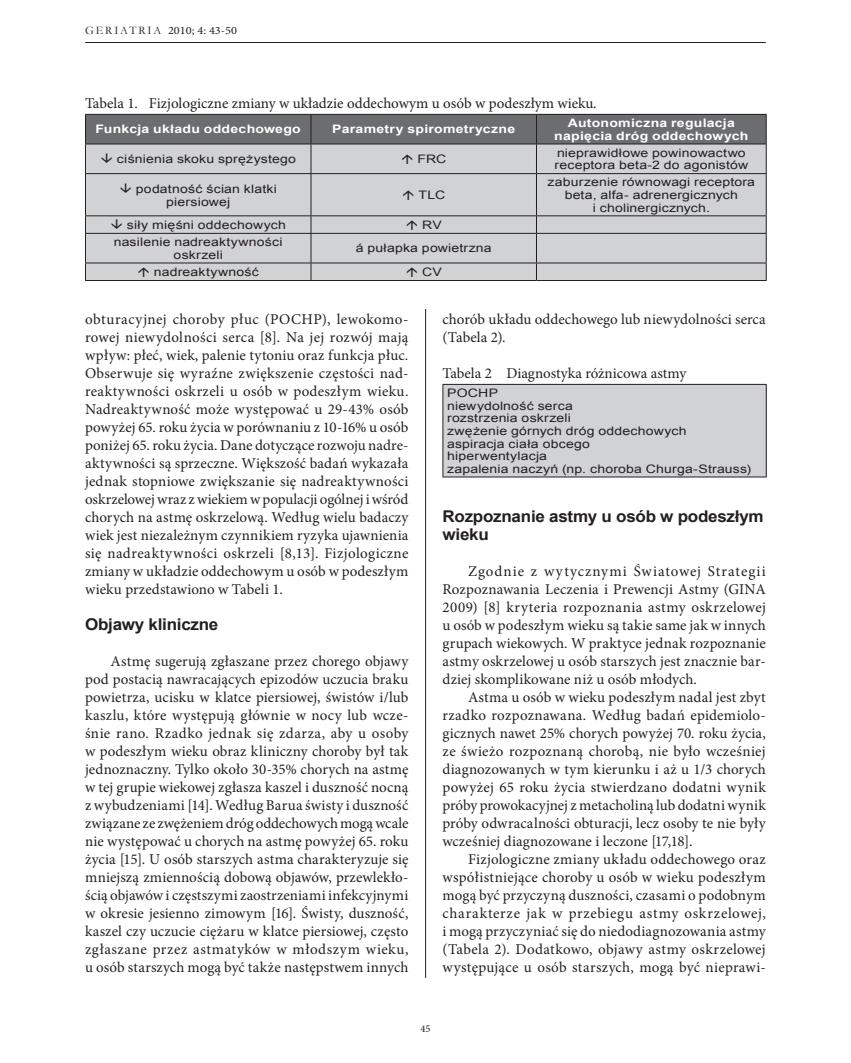
<style>
.page{position:relative;width:851px;height:1063px;background:#fff}
.page>*{position:absolute;margin:0;border:0;box-sizing:border-box;transform-origin:0 0}
.Podtytul{font:700 16.2px/18px "Arial";letter-spacing:-.015em;color:#231f20;scale:1.05 1}
.Main{font:15px/18px "Minion Pro";letter-spacing:.005em;color:#231f20;text-align:justify}
.Naglowek_tabeli{font:15px "Minion Pro";color:#231f20}
.Tabela{font:11.7px/12.6px "Arial";letter-spacing:.015em;color:#231f20;scale:1.2 1}
.Tabela-2{font:700 11.7px/12.6px "Arial";letter-spacing:.02em;color:#fff;text-align:center;scale:1.2 1}
.t1{font:11.25px "Minion Pro";color:#231f20;scale:1.1 1}
.t2{font:10.5px "Minion Pro";color:#231f20}
.s1{font-family:"Garamond";font-size:11.55px}
</style>
<div class="page">
<hr style="left:425px;top:85px;width:1px;height:893px;background:#231f20">
<hr style="left:85px;top:42px;width:680px;height:1px;background:#231f20">
<div style="left:443px;top:384px;width:323px;height:93px;background:#d1d2d4"></div>
<hr style="left:442px;top:384px;width:324px;height:1px;background:#231f20">
<hr style="left:442px;top:385px;width:1px;height:92px;background:#231f20">
<hr style="left:765px;top:385px;width:1px;height:92px;background:#231f20">
<hr style="left:442px;top:477px;width:324px;height:1px;background:#231f20">
<div style="left:85px;top:85px;width:680px;height:223px;background:#fff"></div>
<div style="left:86px;top:174px;width:679px;height:106px;background:#d1d2d4"></div>
<hr style="left:85px;top:174px;width:1px;height:41px;background:#231f20">
<hr style="left:310px;top:174px;width:1px;height:41px;background:#231f20">
<hr style="left:536px;top:174px;width:1px;height:41px;background:#231f20">
<hr style="left:765px;top:174px;width:1px;height:41px;background:#231f20">
<hr style="left:85px;top:215px;width:226px;height:1px;background:#231f20">
<hr style="left:311px;top:215px;width:225px;height:1px;background:#231f20">
<hr style="left:536px;top:215px;width:230px;height:1px;background:#231f20">
<hr style="left:85px;top:233px;width:226px;height:1px;background:#231f20">
<hr style="left:311px;top:233px;width:225px;height:1px;background:#231f20">
<hr style="left:536px;top:233px;width:230px;height:1px;background:#231f20">
<hr style="left:85px;top:263px;width:226px;height:1px;background:#231f20">
<svg style="left:85px;top:216px;width:1px;height:64px"></svg>
<hr style="left:311px;top:263px;width:225px;height:1px;background:#231f20">
<svg style="left:310px;top:216px;width:1px;height:64px"></svg>
<hr style="left:536px;top:263px;width:230px;height:1px;background:#231f20">
<svg style="left:536px;top:216px;width:1px;height:64px"></svg>
<svg style="left:765px;top:216px;width:1px;height:64px"></svg>
<hr style="left:85px;top:280px;width:226px;height:1px;background:#231f20">
<hr style="left:311px;top:280px;width:225px;height:1px;background:#231f20">
<hr style="left:536px;top:280px;width:230px;height:1px;background:#231f20">
<svg style="left:85px;top:114px;width:681px;height:60px;background:#98999b"></svg>
<svg style="left:121px;top:183px;width:10px;height:10px"></svg>
<svg style="left:403px;top:191px;width:10px;height:9px"></svg>
<svg style="left:112px;top:219px;width:10px;height:10px"></svg>
<svg style="left:407px;top:221px;width:10px;height:9px"></svg>
<svg style="left:139px;top:268px;width:10px;height:9px"></svg>
<svg style="left:407px;top:268px;width:10px;height:9px"></svg>
<p class="t1" style="left:85px;top:23px;width:140px"><span class="s1">GERIATRIA</span> 2010; 4: 43-50</p>
<p class="Naglowek_tabeli" style="left:85px;top:93px;width:513px">Tabela 1. Fizjologiczne zmiany w układzie oddechowym u osób w podeszłym wieku.</p>
<p class="Tabela-2" style="left:96px;top:123px;width:172px">Funkcja układu oddechowego</p>
<p class="Tabela-2" style="left:332px;top:123px;width:154px">Parametry spirometryczne</p>
<p class="Tabela-2" style="left:554px;top:117px;width:163px">Autonomiczna regulacja napięcia dróg oddechowych</p>
<p class="Tabela" style="left:117px;top:153px;width:151px">ciśnienia skoku sprężystego</p>
<p class="Tabela" style="left:417px;top:153px;width:26px">FRC</p>
<p class="Tabela" style="left:554px;top:146px;width:163px">nieprawidłowe powinowactwo receptora beta-2 do agonistów</p>
<p class="Tabela" style="left:166px;top:183px;width:94px;text-indent:-30px">podatność ścian klatki piersiowej</p>
<p class="Tabela" style="left:418px;top:189px;width:24px">TLC</p>
<p class="Tabela" style="left:547px;top:176px;width:174px;text-align:center">zaburzenie równowagi receptora beta, alfa- adrenergicznych<br>i cholinergicznych.</p>
<p class="Tabela" style="left:127px;top:219px;width:134px">siły mięśni oddechowych</p>
<p class="Tabela" style="left:422px;top:219px;width:18px">RV</p>
<p class="Tabela" style="left:114px;top:236px;width:142px;text-align:center">nasilenie nadreaktywności oskrzeli</p>
<p class="Tabela" style="left:355px;top:242px;width:115px">á pułapka powietrzna</p>
<p class="Tabela" style="left:154px;top:266px;width:89px">nadreaktywność</p>
<p class="Tabela" style="left:422px;top:266px;width:18px">CV</p>
<p class="Main" style="left:85px;top:310px;width:325px">obturacyjnej choroby płuc (POCHP), lewokomo&shy;rowej niewydolności serca [8]. Na jej rozwój mają wpływ: płeć, wiek, palenie tytoniu oraz funkcja płuc.<br>Obserwuje się wyraźne zwiększenie częstości nad&shy;reaktywności oskrzeli u osób w podeszłym wieku.<br>Nadreaktywność może występować u 29-43% osób powyżej 65. roku życia w porównaniu z 10-16% u osób poniżej 65. roku życia. Dane dotyczące rozwoju nadre&shy;aktywności są sprzeczne. Większość badań wykazała jednak stopniowe zwiększanie się nadreaktywności oskrzelowej wraz z wiekiem w populacji ogólnej i wśród chorych na astmę oskrzelową. Według wielu badaczy wiek jest niezależnym czynnikiem ryzyka ujawnienia się nadreaktywności oskrzeli [8,13]. Fizjologiczne zmiany w układzie oddechowym u osób w podeszłym wieku przedstawiono w Tabeli 1.</p>
<p class="Podtytul" style="left:85px;top:616px;width:128px">Objawy kliniczne</p>
<p class="Main" style="left:85px;top:652px;width:325px;text-indent:26px">Astmę sugerują zgłaszane przez chorego objawy pod postacią nawracających epizodów uczucia braku powietrza, ucisku w klatce piersiowej, świstów i/lub kaszlu, które występują głównie w nocy lub wcze&shy;śnie rano. Rzadko jednak się zdarza, aby u osoby w podeszłym wieku obraz kliniczny choroby był tak jednoznaczny. Tylko około 30-35% chorych na astmę w tej grupie wiekowej zgłasza kaszel i duszność nocną z wybudzeniami [14]. Według Barua świsty i duszność związane ze zwężeniem dróg oddechowych mogą wcale nie występować u chorych na astmę powyżej 65. roku życia [15]. U osób starszych astma charakteryzuje się mniejszą zmiennością dobową objawów, przewlekło&shy;ścią objawów i częstszymi zaostrzeniami infekcyjnymi w okresie jesienno zimowym [16]. Świsty, duszność, kaszel czy uczucie ciężaru w klatce piersiowej, często zgłaszane przez astmatyków w młodszym wieku, u osób starszych mogą być także następstwem innych</p>
<p class="Main" style="left:442px;top:310px;width:325px">chorób układu oddechowego lub niewydolności serca (Tabela 2).</p>
<p class="Naglowek_tabeli" style="left:442px;top:363px;width:245px">Tabela 2 Diagnostyka różnicowa astmy</p>
<p class="Tabela" style="left:447px;top:387px;width:44px">POCHP</p>
<p class="Tabela" style="left:447px;top:399px;width:106px">niewydolność serca</p>
<p class="Tabela" style="left:447px;top:412px;width:104px">rozstrzenia oskrzeli</p>
<p class="Tabela" style="left:447px;top:425px;width:201px">zwężenie górnych dróg oddechowych</p>
<p class="Tabela" style="left:447px;top:437px;width:120px">aspiracja ciała obcego</p>
<p class="Tabela" style="left:447px;top:450px;width:85px">hiperwentylacja</p>
<p class="Tabela" style="left:447px;top:462px;width:255px">zapalenia naczyń (np. choroba Churga-Strauss)</p>
<p class="Podtytul" style="left:442px;top:508px;width:307px">Rozpoznanie astmy u osób w podeszłym wieku</p>
<p class="Main" style="left:442px;top:562px;width:325px;text-indent:26px">Zgodnie z wytycznymi Światowej Strategii Rozpoznawania Leczenia i Prewencji Astmy (GINA 2009) [8] kryteria rozpoznania astmy oskrzelowej u osób w podeszłym wieku są takie same jak w innych grupach wiekowych. W praktyce jednak rozpoznanie astmy oskrzelowej u osób starszych jest znacznie bar&shy;dziej skomplikowane niż u osób młodych.</p>
<p class="Main" style="left:442px;top:688px;width:325px;text-indent:26px">Astma u osób w wieku podeszłym nadal jest zbyt rzadko rozpoznawana. Według badań epidemiolo&shy;gicznych nawet 25% chorych powyżej 70. roku życia, ze świeżo rozpoznaną chorobą, nie było wcześniej diagnozowanych w tym kierunku i aż u 1/3 chorych powyżej 65 roku życia stwierdzano dodatni wynik próby prowokacyjnej z metacholiną lub dodatni wynik próby odwracalności obturacji, lecz osoby te nie były wcześniej diagnozowane i leczone [17,18].</p>
<p class="Main" style="left:442px;top:850px;width:325px;text-indent:26px">Fizjologiczne zmiany układu oddechowego oraz współistniejące choroby u osób w wieku podeszłym mogą być przyczyną duszności, czasami o podobnym charakterze jak w przebiegu astmy oskrzelowej, i mogą przyczyniać się do niedodiagnozowania astmy (Tabela 2). Dodatkowo, objawy astmy oskrzelowej występujące u osób starszych, mogą być nieprawi-</p>
<p class="t2" style="left:420px;top:1022px;width:12px">45</p>
</div>
